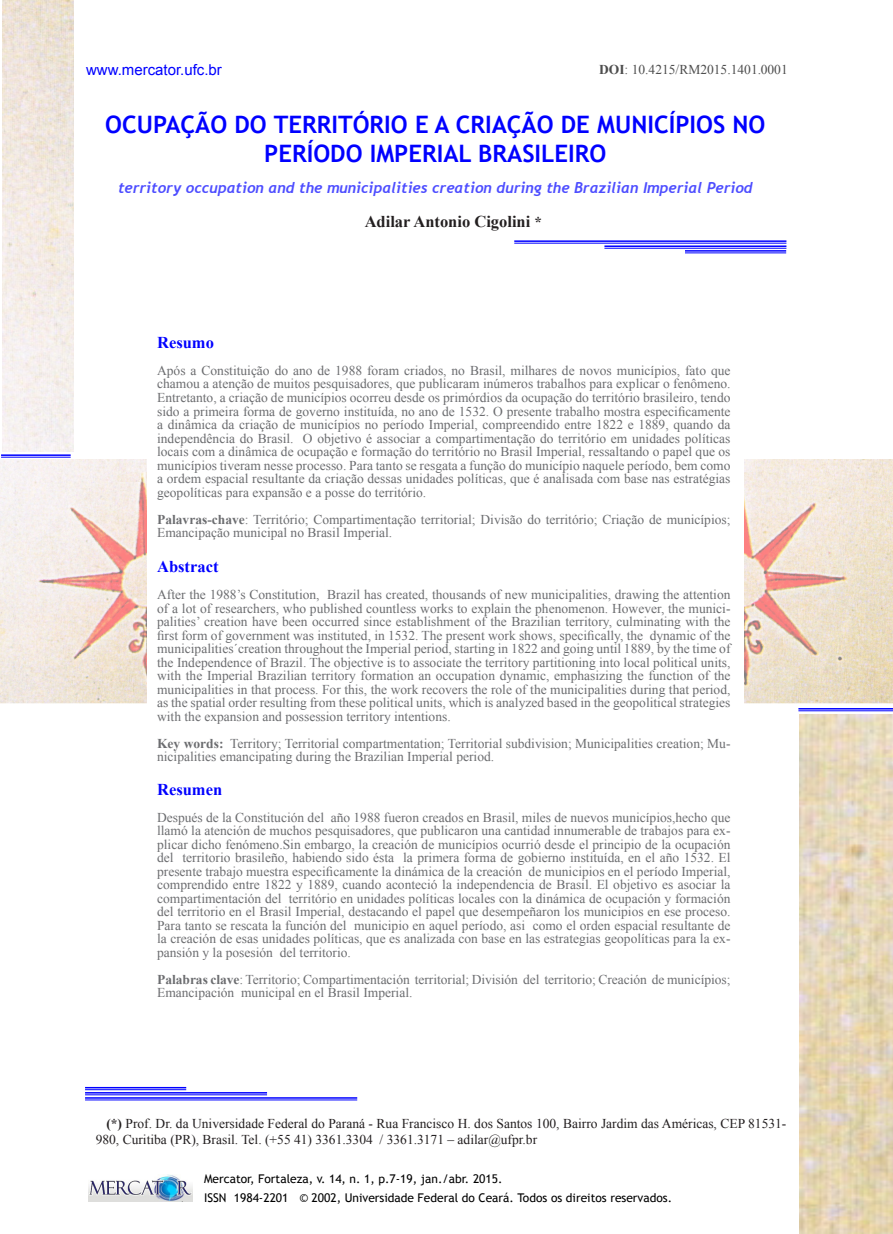
<style>
.page{position:relative;width:893px;height:1234px;background:#fff}
.page>*{position:absolute;margin:0;border:0;box-sizing:border-box;transform-origin:0 0}
.TÍTULO{font:700 24px/28.8px "Trebuchet MS";color:#00f;text-align:center}
.t1{font:700 16.5px "Times New Roman";color:#231f20}
.RESUMO{font:700 16.5px "Times New Roman";color:#00f}
.SUBTÍTULO_2{font:italic 700 15px "Trebuchet";color:#4d4dff}
.t2{font:15px "Arial";color:#00f}
.RESUMO-2{font:13.5px/13.5px "Times New Roman";color:#6c6d70;text-align:justify}
.NOTAS_NO_FIM_DO_TEXT{font:13.5px/16.2px "Times New Roman";color:#231f20}
.RESUMO-3{font:13.5px "Times New Roman";color:#4d4d4d}
.t3{font:12px/18.9px "Trebuchet MS";color:#000}
.s1{font-weight:700}
.s2{font-size:15px}
</style>
<div class="page">
<img style="left:88px;top:1174px;width:105px;height:27px">
<img style="left:744px;top:459px;width:149px;height:244px">
<img style="left:0;top:459px;width:146px;height:244px">
<img style="left:2px;top:0;width:71px;height:451px">
<hr style="left:1px;top:454px;width:70px;height:2px;background:#00f">
<hr style="left:1px;top:457px;width:70px;height:1px;background:#00f">
<hr style="left:798px;top:708px;width:95px;height:1px;background:#00f">
<hr style="left:798px;top:710px;width:95px;height:1px;background:#00f">
<img style="left:799px;top:714px;width:94px;height:519px">
<hr style="left:514px;top:240px;width:272px;height:2px;background:#00f">
<hr style="left:514px;top:243px;width:272px;height:1px;background:#00f">
<hr style="left:604px;top:245px;width:182px;height:2px;background:#00f">
<hr style="left:604px;top:248px;width:182px;height:1px;background:#00f">
<hr style="left:685px;top:250px;width:101px;height:1px;background:#00f">
<hr style="left:685px;top:252px;width:101px;height:1px;background:#00f">
<hr style="left:85px;top:1096px;width:272px;height:2px;background:#00f">
<hr style="left:85px;top:1099px;width:272px;height:1px;background:#00f">
<hr style="left:85px;top:1091px;width:182px;height:2px;background:#00f">
<hr style="left:85px;top:1094px;width:182px;height:1px;background:#00f">
<hr style="left:85px;top:1086px;width:101px;height:2px;background:#00f">
<hr style="left:85px;top:1089px;width:101px;height:1px;background:#00f">
<p class="t2" style="left:86px;top:60px;width:137px">www.mercator.ufc.br</p>
<p class="RESUMO-3" style="left:599px;top:61px;width:190px"><span class="s1">DOI</span>: 10.4215/RM2015.1401. 0001</p>
<p class="TÍTULO" style="left:105px;top:110px;width:662px">OCUPAÇÃO DO TERRITÓRIO E A CRIAÇÃO DE MUNICÍPIOS NO<br>PERÍODO IMPERIAL BRASILEIRO</p>
<p class="SUBTÍTULO_2" style="left:118px;top:178px;width:636px">territory occupation and the municipalities creation during the Brazilian Imperial Period</p>
<p class="t1" style="left:365px;top:210px;width:179px">Adilar Antonio Cigolini <span class="s2">*</span></p>
<p class="RESUMO" style="left:157px;top:331px;width:58px">Resumo</p>
<p class="RESUMO-2" style="left:157px;top:363px;width:575px">Após a Constituição do ano de 1988 foram criados, no Brasil, milhares de novos municípios, fato que chamou a atenção de muitos pesquisadores, que publicaram inúmeros trabalhos para explicar o fenômeno.<br>Entretanto, a criação de municípios ocorreu desde os primórdios da ocupação do território brasileiro, tendo sido a primeira forma de governo instituída, no ano de 1532. O presente trabalho mostra especificamente a dinâmica da criação de municípios no período Imperial, compreendido entre 1822 e 1889, quando da independência do Brasil. O objetivo é associar a compartimentação do território em unidades políticas locais com a dinâmica de ocupação e formação do território no Brasil Imperial, ressaltando o papel que os municípios tiveram nesse processo. Para tanto se resgata a função do município naquele período, bem como a ordem espacial resultante da criação dessas unidades políticas, que é analisada com base nas estratégias geopolíticas para expansão e a posse do território.</p>
<p class="RESUMO-2" style="left:157px;top:512px;width:575px"><span class="s1">Palavras-chave</span>: Território; Compartimentação territorial; Divisão do território; Criação de municípios;<br>Emancipação municipal no Brasil Imperial.</p>
<p class="RESUMO" style="left:157px;top:555px;width:63px">Abstract</p>
<p class="RESUMO-2" style="left:157px;top:587px;width:575px">After the 1988’s Constitution, Brazil has created, thousands of new municipalities, drawing the attention of a lot of researchers, who published countless works to explain the phenomenon. However, the munici&shy;palities’ creation have been occurred since establishment of the Brazilian territory, culminating with the first form of government was instituted, in 1532. The present work shows, specifically, the dynamic of the municipalities´creation throughout the Imperial period, starting in 1822 and going until 1889, by the time of the Independence of Brazil. The objective is to associate the territory partitioning into local political units, with the Imperial Brazilian territory formation an occupation dynamic, emphasizing the function of the municipalities in that process. For this, the work recovers the role of the municipalities during that period, as the spatial order resulting from these political units, which is analyzed based in the geopolitical strategies with the expansion and possession territory intentions.</p>
<p class="RESUMO-2" style="left:157px;top:736px;width:575px"><span class="s1">Key words:</span> Territory; Territorial compartmentation; Territorial subdivision; Municipalities creation; Mu&shy;nicipalities emancipating during the Brazilian Imperial period.</p>
<p class="RESUMO" style="left:157px;top:777px;width:67px">Resumen</p>
<p class="RESUMO-2" style="left:157px;top:810px;width:575px">Después de la Constitución del año 1988 fueron creados en Brasil, miles de nuevos municípios,hecho que llamó la atención de muchos pesquisadores, que publicaron una cantidad innumerable de trabajos para ex&shy;plicar dicho fenómeno.Sin embargo, la creación de municípios ocurrió desde el principio de la ocupación del territorio brasileño, habiendo sido ésta la primera forma de gobierno instituída, en el año 1532. El presente trabajo muestra especificamente la dinámica de la creación de municipios en el período Imperial, comprendido entre 1822 y 1889, cuando aconteció la independencia de Brasil. El objetivo es asociar la compartimentación del território en unidades políticas locales con la dinámica de ocupación y formación del territorio en el Brasil Imperial, destacando el papel que desempeñaron los municipios en ese proceso.<br>Para tanto se rescata la función del municipio en aquel período, asi como el orden espacial resultante de la creación de esas unidades políticas, que es analizada con base en las estrategias geopolíticas para la ex&shy;pansión y la posesión del territorio.</p>
<p class="RESUMO-2" style="left:157px;top:972px;width:575px"><span class="s1">Palabras clave</span>: Territorio; Compartimentación territorial; División del territorio; Creación de municípios;<br>Emancipación municipal en el Brasil Imperial.</p>
<p class="NOTAS_NO_FIM_DO_TEXT" style="left:96px;top:1115px;width:692px;text-indent:11px"><span class="s1">(*)</span> Prof. Dr. da Universidade Federal do Paraná - Rua Francisco H. dos Santos 100, Bairro Jardim das Américas, CEP 81531-<br>980, Curitiba (PR), Brasil. Tel. (+55 41) 3361.3304 / 3361.3171 – adilar@ufpr.br</p>
<p class="t3" style="left:204px;top:1169px;width:470px">Mercator, Fortaleza, v. 14, n. 1, p.7-19, jan./abr. 2015.<br>ISSN 1984-2201 © 2002, Universidade Federal do Ceará. Todos os direitos reservados.</p>
</div>
